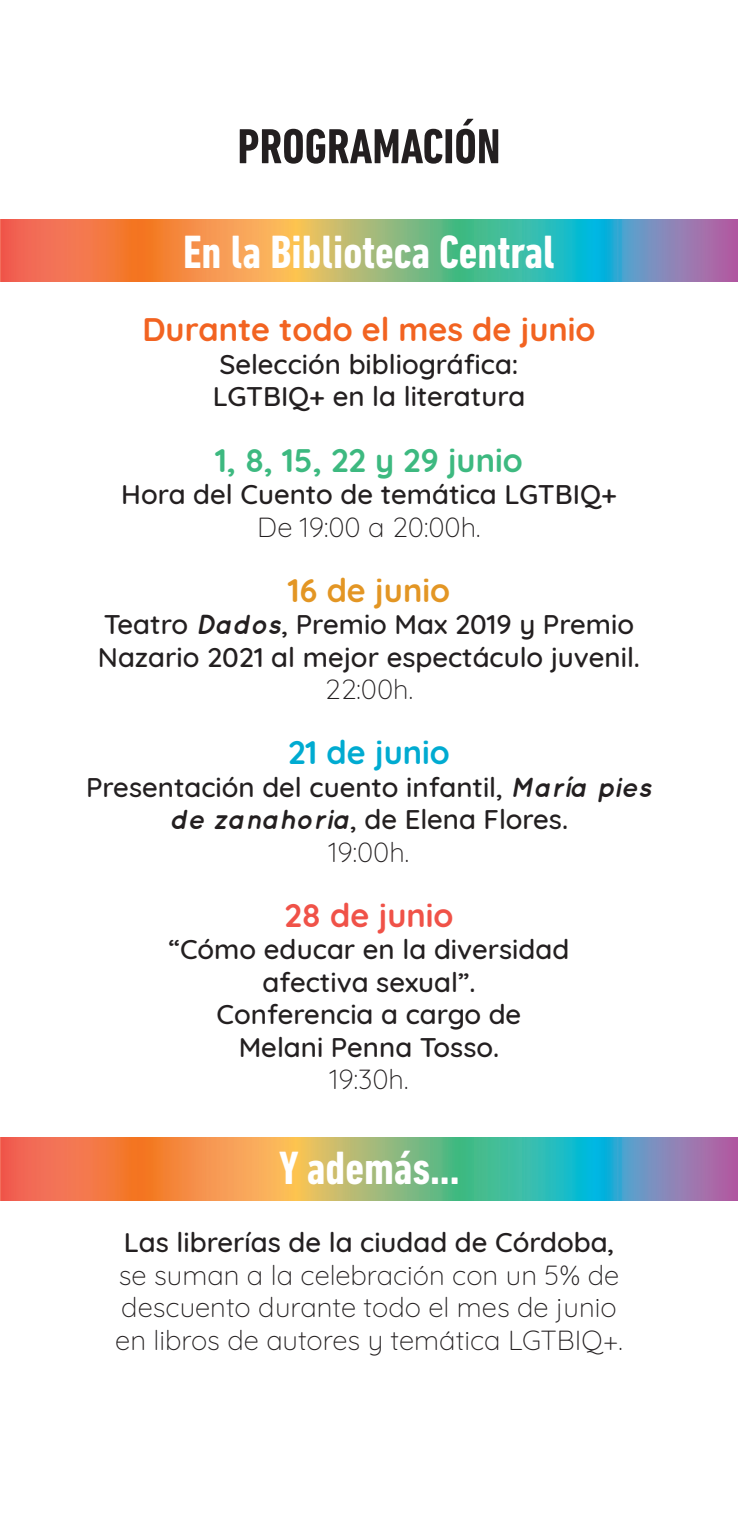
<style>
.page{position:relative;width:738px;height:1517px;background:#fff}
.page>*{position:absolute;margin:0;border:0;box-sizing:border-box;transform-origin:0 0}
.t1{font:700 condensed 50px "DIN Next LT Pro";color:#231f20}
.t2{font:700 condensed 47.5px "DIN Next LT Pro";color:#fff}
.t3{font:700 32.5px "Quicksand";color:#f26321}
.t4{font:700 32.5px "Quicksand";color:#3db980}
.t5{font:700 32.5px "Quicksand";color:#e39624}
.t6{font:700 32.5px "Quicksand";color:#00abd1}
.t7{font:700 32.5px "Quicksand";color:#f05248}
.t8{font:500 27.5px/32.5px "Quicksand";color:#231f20}
.t9{font:300 27.5px/32.5px "Quicksand";color:#231f20}
.s1{font-weight:700;font-style:italic}
.s2{font-weight:300}
</style>
<div class="page">
<img style="left:0;top:219px;width:737px;height:63px">
<img style="left:0;top:1137px;width:737px;height:63px">
<h1 class="t1" style="left:237px;top:118px;width:264px">PROGRAMACIÓN</h1>
<h2 class="t2" style="left:183px;top:225px;width:373px">En la Biblioteca Central</h2>
<p class="t3" style="left:142px;top:303px;width:454px">Durante todo el mes de junio</p>
<p class="t8" style="left:212px;top:345px;width:314px">Selección bibliográfica:<br>LGTBIQ+ en la literatura</p>
<p class="t4" style="left:215px;top:433px;width:309px">1, 8, 15, 22 y 29 junio</p>
<p class="t8" style="left:121px;top:475px;width:496px">Hora del Cuento de temática LGTBIQ+</p>
<p class="t9" style="left:257px;top:507px;width:225px">De 19:00 a 20:00h.</p>
<p class="t5" style="left:288px;top:563px;width:163px">16 de junio</p>
<p class="t8" style="left:98px;top:605px;width:543px">Teatro <span class="s1">Dados</span>, Premio Max 2019 y Premio<br>Nazario 2021 al mejor espectáculo juvenil.</p>
<p class="t9" style="left:324px;top:670px;width:90px">22:00h.</p>
<p class="t6" style="left:288px;top:725px;width:163px">21 de junio</p>
<p class="t8" style="left:86px;top:768px;width:567px;text-align:center">Presentación del cuento infantil, <span class="s1">María pies de zanahoria</span>, de Elena Flores.<br><span class="s2">19:00h.</span></p>
<p class="t7" style="left:284px;top:888px;width:170px">28 de junio</p>
<p class="t8" style="left:168px;top:930px;width:402px;text-align:center">“Cómo educar en la diversidad afectiva sexual”.<br>Conferencia a cargo de<br>Melani Penna Tosso.</p>
<p class="t9" style="left:329px;top:1060px;width:80px">19:30h.</p>
<h2 class="t2" style="left:279px;top:1141px;width:182px">Y además...</h2>
<p class="t8" style="left:124px;top:1223px;width:491px">Las librerías de la ciudad de Córdoba,</p>
<p class="t9" style="left:115px;top:1255px;width:508px">se suman a la celebración con un 5% de descuento durante todo el mes de junio en libros de autores y temática LGTBIQ+.</p>
</div>
